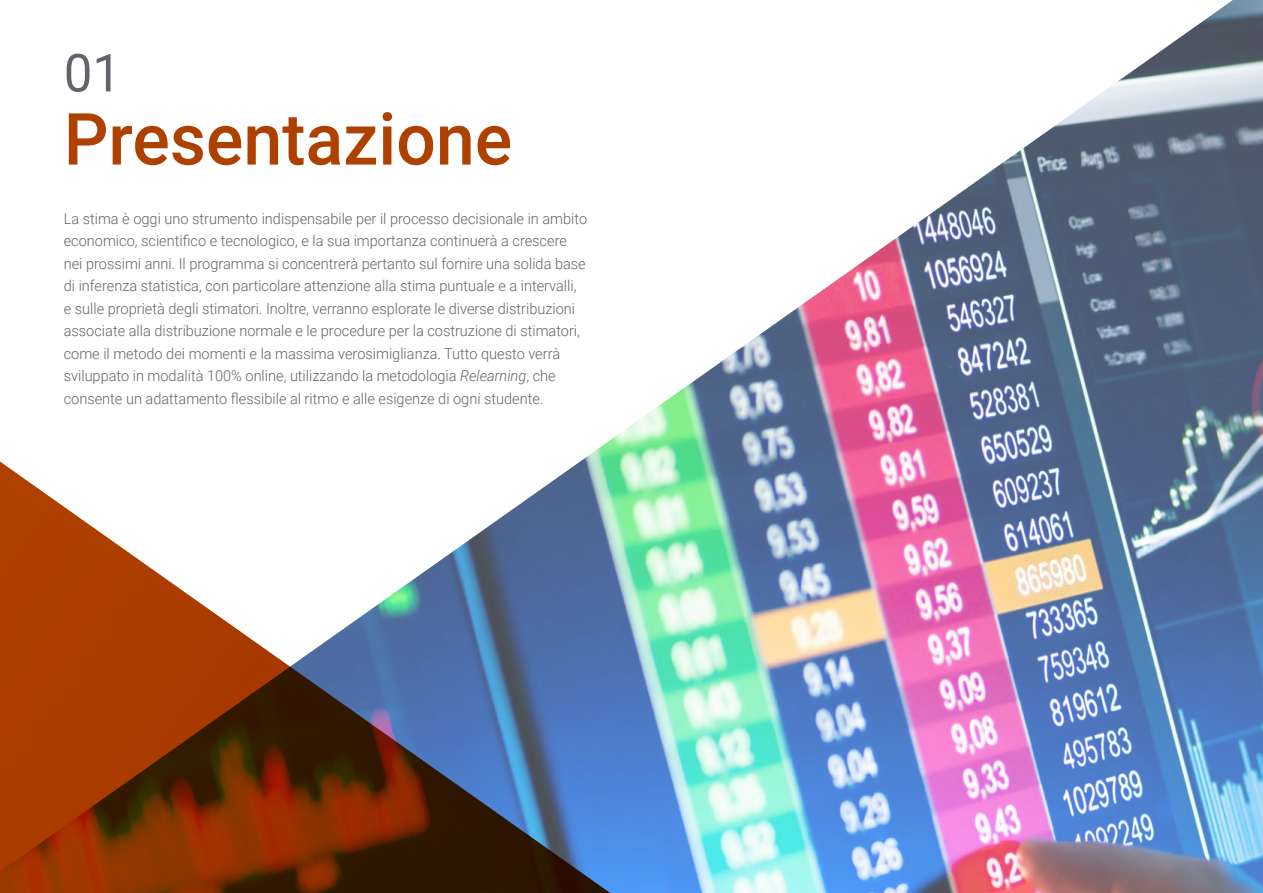
<style>
.page{position:relative;width:1263px;height:893px;background:#fff}
.page>*{position:absolute;margin:0;border:0;box-sizing:border-box;transform-origin:0 0}
.t1{font:500 72px "Roboto";color:#ae4000}
.t2{font:52.5px "Roboto";color:#61646a}
.t3{font:300 15px/22.5px "Roboto";color:#61646a}
.s1{font-style:italic}
</style>
<div class="page">
<img style="left:602px;top:0;width:661px;height:893px">
<svg style="left:0;top:446px;width:640px;height:447px"></svg>
<h2 class="t2" style="left:64px;top:36px;width:59px">01</h2>
<h1 class="t1" style="left:64px;top:89px;width:450px">Presentazione</h1>
<p class="t3" style="left:64px;top:207px;width:525px">La stima è oggi uno strumento indispensabile per il processo decisionale in ambito economico, scientifico e tecnologico, e la sua importanza continuerà a crescere nei prossimi anni. Il programma si concentrerà pertanto sul fornire una solida base di inferenza statistica, con particolare attenzione alla stima puntuale e a intervalli, e sulle proprietà degli stimatori. Inoltre, verranno esplorate le diverse distribuzioni associate alla distribuzione normale e le procedure per la costruzione di stimatori, come il metodo dei momenti e la massima verosimiglianza. Tutto questo verrà sviluppato in modalità 100% online, utilizzando la metodologia <span class="s1">Relearning</span>, che consente un adattamento flessibile al ritmo e alle esigenze di ogni studente.</p>
</div>
